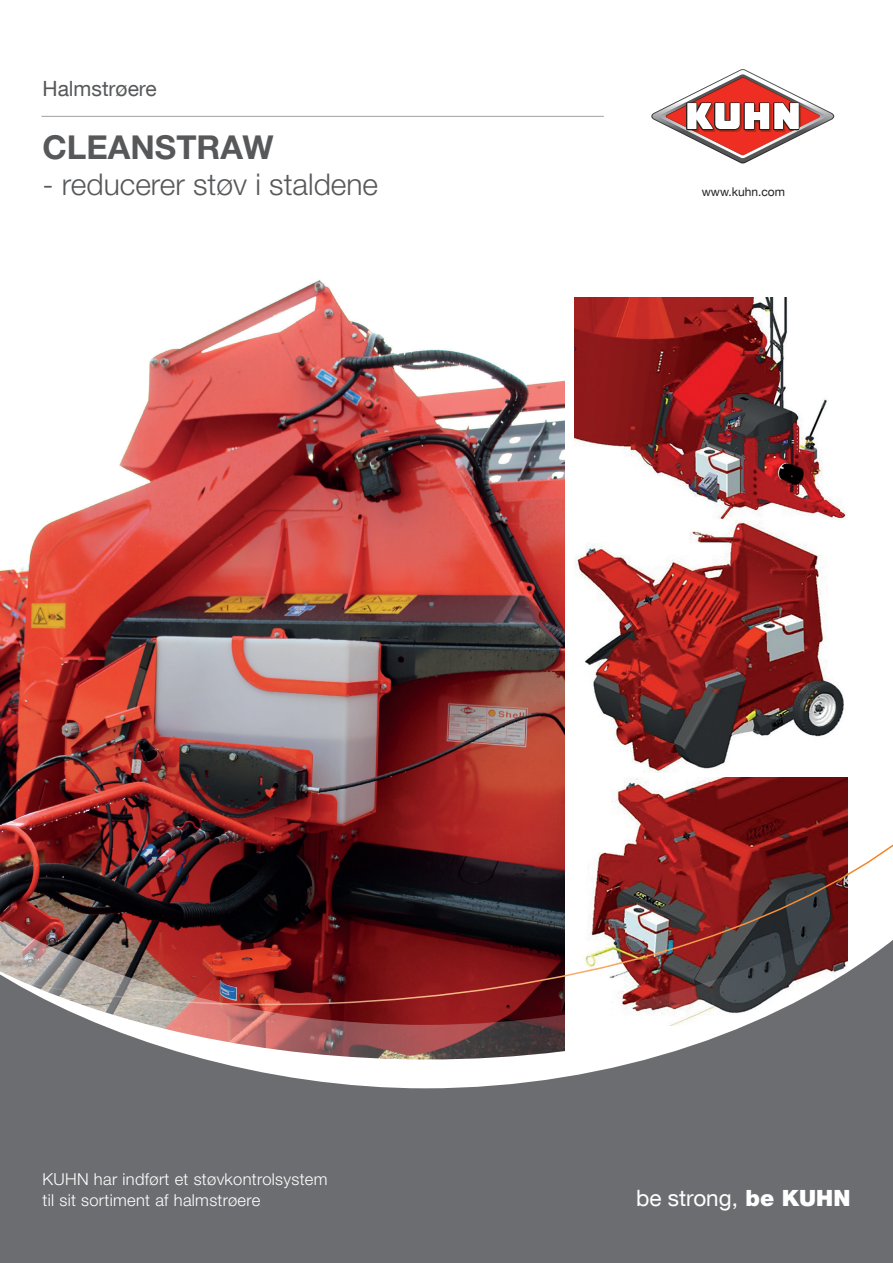
<style>
.page{position:relative;width:893px;height:1263px;background:#fff}
.page>*{position:absolute;margin:0;border:0;box-sizing:border-box;transform-origin:0 0}
.t1{font:700 33px "Helvetica Neue LT Std";color:#57585a}
.t2{font:300 30px "Helvetica Neue LT Std";color:#57585a}
.t3{font:22.5px "Helvetica Neue LT Com";color:#fff}
.t4{font:21px "Helvetica Neue LT Com";color:#57585a}
.t5{font:300 16.5px/21px "Helvetica Neue LT Std";letter-spacing:.02em;color:#fff}
.t6{font:12px "Helvetica Neue LT Com";color:#231f20}
.s1{font-family:"Helvetica Neue LT Std";font-weight:900}
</style>
<div class="page">
<img style="left:611px;top:778px;width:237px;height:56px">
<img style="left:0;top:280px;width:564px;height:554px">
<svg style="left:0;top:1007px;width:893px;height:256px;background:#7c777a"></svg>
<hr style="left:41px;top:116px;width:563px;height:1px;background:#939598">
<svg style="left:651px;top:69px;width:183px;height:94px"></svg>
<img style="left:0;top:834px;width:893px;height:173px">
<img style="left:574px;top:298px;width:273px;height:223px">
<img style="left:574px;top:521px;width:270px;height:252px">
<p class="t4" style="left:43px;top:75px;width:116px">Halmstrøere</p>
<h1 class="t1" style="left:43px;top:127px;width:233px">CLEANSTRAW</h1>
<h2 class="t2" style="left:43px;top:166px;width:337px">- reducerer støv i staldene</h2>
<p class="t6" style="left:702px;top:184px;width:85px">www.kuhn.com</p>
<p class="t5" style="left:43px;top:1168px;width:287px">KUHN har indført et støvkontrolsystem til sit sortiment af halmstrøere</p>
<h3 class="t3" style="left:636px;top:1184px;width:216px">be strong, <span class="s1">be KUHN</span></h3>
</div>
